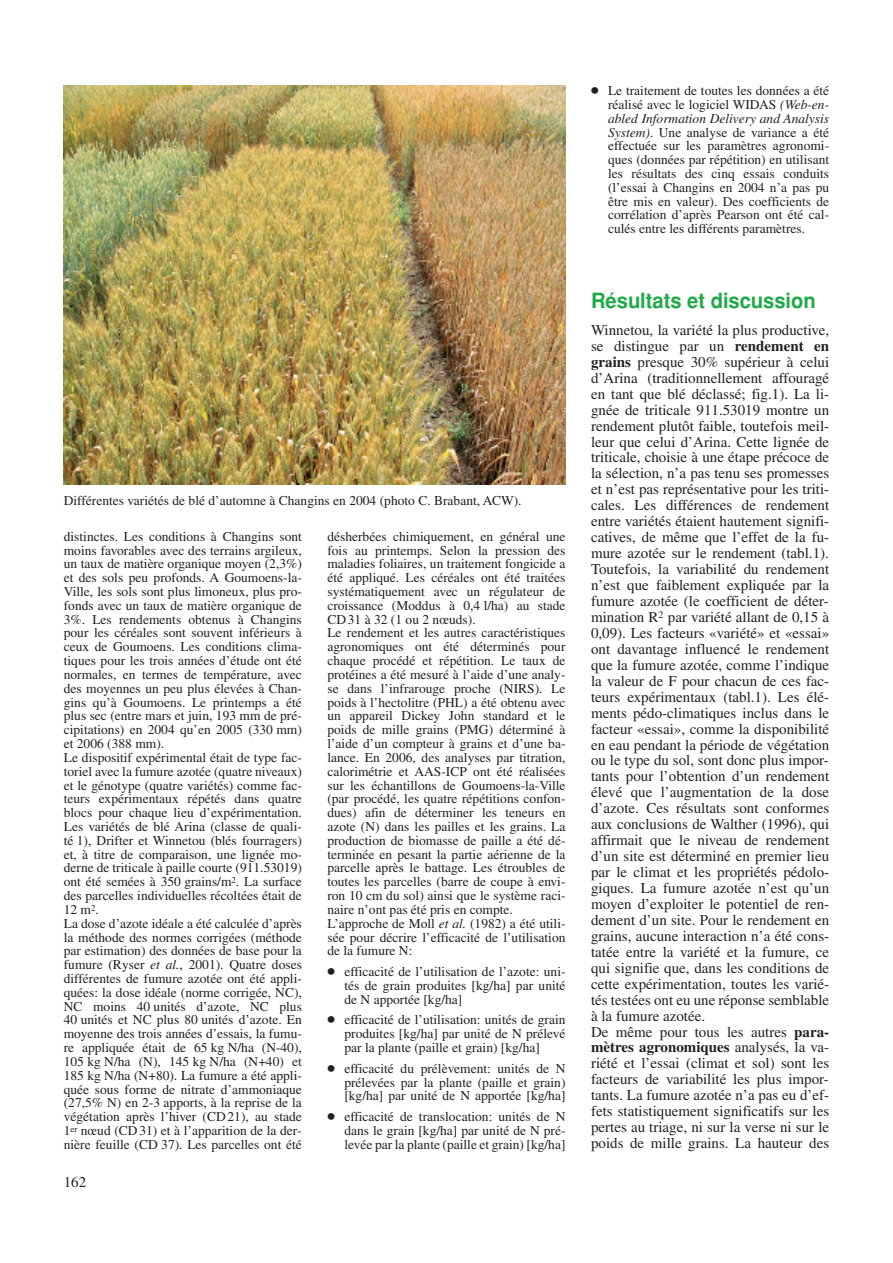
<style>
.page{position:relative;width:893px;height:1263px;background:#fff}
.page>*{position:absolute;margin:0;border:0;box-sizing:border-box;transform-origin:0 0}
.t1{font:700 21px "Helvetica";color:#1faa48;scale:.96 1}
.t2{font:15px/15.9px "Times";color:#231f20}
.t3{font:13.5px/13.8px "Times";color:#231f20;text-align:justify}
.s1{font-style:italic}
.s2{font-family:"Universal Newswith Comm Pi"}
.s3{font-weight:700}
</style>
<div class="page">
<img style="left:64px;top:85px;width:502px;height:400px">
<p class="t3" style="left:64px;top:495px;width:459px">Différentes variétés de blé d’automne à Changins en 2004 (photo C. Brabant, ACW).</p>
<p class="t3" style="left:64px;top:531px;width:240px;text-align:left">distinctes. Les conditions à Changins sont moins favorables avec des terrains argileux, un taux de matière organique moyen (2,3%) et des sols peu profonds. A Goumoens-la-Ville, les sols sont plus limoneux, plus pro&shy;fonds avec un taux de matière organique de 3%. Les rendements obtenus à Changins pour les céréales sont souvent inférieurs à ceux de Goumoens. Les conditions clima&shy;tiques pour les trois années d’étude ont été normales, en termes de température, avec des moyennes un peu plus élevées à Chan&shy;gins qu’à Goumoens. Le printemps a été plus sec (entre mars et juin, 193 mm de pré&shy;cipitations) en 2004 qu’en 2005 (330 mm) et 2006 (388 mm).<br>Le dispositif expérimental était de type fac&shy;toriel avec la fumure azotée (quatre niveaux) et le génotype (quatre variétés) comme fac&shy;teurs expérimentaux répétés dans quatre blocs pour chaque lieu d’expérimentation.<br>Les variétés de blé Arina (classe de quali&shy;té 1), Drifter et Winnetou (blés fourragers) et, à titre de comparaison, une lignée mo&shy;derne de triticale à paille courte (911.53019) ont été semées à 350 grains/m<sup>2</sup>. La surface des parcelles individuelles récoltées était de 12 m<sup>2</sup>.<br>La dose d’azote idéale a été calculée d’après la méthode des normes corrigées (méthode par estimation) des données de base pour la fumure (Ryser <span class="s1">et al.</span>, 2001). Quatre doses différentes de fumure azotée ont été appli&shy;quées: la dose idéale (norme corrigée, NC), NC moins 40 unités d’azote, NC plus 40 unités et NC plus 80 unités d’azote. En moyenne des trois années d’essais, la fumu&shy;re appliquée était de 65 kg N/ha (N-40), 105 kg N/ha (N), 145 kg N/ha (N+40) et 185 kg N/ha (N+80). La fumure a été appli&shy;quée sous forme de nitrate d’ammoniaque (27,5% N) en 2-3 apports, à la reprise de la végétation après l’hiver (CD21), au stade 1<sup>er</sup> nœud (CD31) et à l’apparition de la der&shy;nière feuille (CD 37). Les parcelles ont été</p>
<p class="t3" style="left:327px;top:531px;width:240px;text-align:left">désherbées chimiquement, en général une fois au printemps. Selon la pression des maladies foliaires, un traitement fongicide a été appliqué. Les céréales ont été traitées systématiquement avec un régulateur de croissance (Moddus à 0,4 l/ha) au stade CD31 à 32 (1 ou 2 nœuds).<br>Le rendement et les autres caractéristiques agronomiques ont été déterminés pour chaque procédé et répétition. Le taux de protéines a été mesuré à l’aide d’une analy&shy;se dans l’infrarouge proche (NIRS). Le poids à l’hectolitre (PHL) a été obtenu avec un appareil Dickey John standard et le poids de mille grains (PMG) déterminé à l’aide d’un compteur à grains et d’une ba&shy;lance. En 2006, des analyses par titration, calorimétrie et AAS-ICP ont été réalisées sur les échantillons de Goumoens-la-Ville (par procédé, les quatre répétitions confon&shy;dues) afin de déterminer les teneurs en azote (N) dans les pailles et les grains. La production de biomasse de paille a été dé&shy;terminée en pesant la partie aérienne de la parcelle après le battage. Les étroubles de toutes les parcelles (barre de coupe à envi&shy;ron 10 cm du sol) ainsi que le système raci&shy;naire n’ont pas été pris en compte.<br>L’approche de Moll <span class="s1">et al.</span> (1982) a été utili&shy;sée pour décrire l’efficacité de l’utilisation de la fumure N:</p>
<p class="t3" style="left:344px;top:966px;width:223px;text-indent:-17px"><span class="s2">●</span> efficacité de l’utilisation de l’azote: uni&shy;tés de grain produites [kg/ha] par unité de N apportée [kg/ha]</p>
<p class="t3" style="left:344px;top:1014px;width:223px;text-indent:-17px"><span class="s2">●</span> efficacité de l’utilisation: unités de grain produites [kg/ha] par unité de N prélevé par la plante (paille et grain) [kg/ha]</p>
<p class="t3" style="left:344px;top:1063px;width:223px;text-indent:-17px"><span class="s2">●</span> efficacité du prélèvement: unités de N prélevées par la plante (paille et grain) [kg/ha] par unité de N apportée [kg/ha]</p>
<p class="t3" style="left:344px;top:1111px;width:223px;text-indent:-17px"><span class="s2">●</span> efficacité de translocation: unités de N dans le grain [kg/ha] par unité de N pré&shy;levée par la plante (paille et grain) [kg/ha]</p>
<p class="t2" style="left:64px;top:1175px;width:24px">162</p>
<p class="t3" style="left:608px;top:85px;width:223px;text-indent:-17px"><span class="s2">●</span> Le traitement de toutes les données a été réalisé avec le logiciel WIDAS <span class="s1">(Web-en&shy;abled Information Delivery and Analysis System)</span>. Une analyse de variance a été effectuée sur les paramètres agronomi&shy;ques (données par répétition) en utilisant les résultats des cinq essais conduits (l’essai à Changins en 2004 n’a pas pu être mis en valeur). Des coefficients de corrélation d’après Pearson ont été cal&shy;culés entre les différents paramètres.</p>
<h1 class="t1" style="left:591px;top:289px;width:236px">Résultats et discussion</h1>
<p class="t2" style="left:591px;top:323px;width:240px">Winnetou, la variété la plus productive, se distingue par un <span class="s3">rendement en grains</span> presque 30% supérieur à celui d’Arina (traditionnellement affouragé en tant que blé déclassé; fig.1). La li&shy;gnée de triticale 911.53019 montre un rendement plutôt faible, toutefois meil&shy;leur que celui d’Arina. Cette lignée de triticale, choisie à une étape précoce de la sélection, n’a pas tenu ses promesses et n’est pas représentative pour les triti&shy;cales. Les différences de rendement entre variétés étaient hautement signifi&shy;catives, de même que l’effet de la fu&shy;mure azotée sur le rendement (tabl.1).<br>Toutefois, la variabilité du rendement n’est que faiblement expliquée par la fumure azotée (le coefficient de déter&shy;mination R<sup>2</sup> par variété allant de 0,15 à 0,09). Les facteurs «variété» et «essai» ont davantage influencé le rendement que la fumure azotée, comme l’indique la valeur de F pour chacun de ces fac&shy;teurs expérimentaux (tabl.1). Les élé&shy;ments pédo-climatiques inclus dans le facteur «essai», comme la disponibilité en eau pendant la période de végétation ou le type du sol, sont donc plus impor&shy;tants pour l’obtention d’un rendement élevé que l’augmentation de la dose d’azote. Ces résultats sont conformes aux conclusions de Walther (1996), qui affirmait que le niveau de rendement d’un site est déterminé en premier lieu par le climat et les propriétés pédolo&shy;giques. La fumure azotée n’est qu’un moyen d’exploiter le potentiel de ren&shy;dement d’un site. Pour le rendement en grains, aucune interaction n’a été cons&shy;tatée entre la variété et la fumure, ce qui signifie que, dans les conditions de cette expérimentation, toutes les varié&shy;tés testées ont eu une réponse semblable à la fumure azotée.<br>De même pour tous les autres <span class="s3">para&shy;mètres agronomiques</span> analysés, la va&shy;riété et l’essai (climat et sol) sont les facteurs de variabilité les plus impor&shy;tants. La fumure azotée n’a pas eu d’ef&shy;fets statistiquement significatifs sur les pertes au triage, ni sur la verse ni sur le poids de mille grains. La hauteur des</p>
</div>
